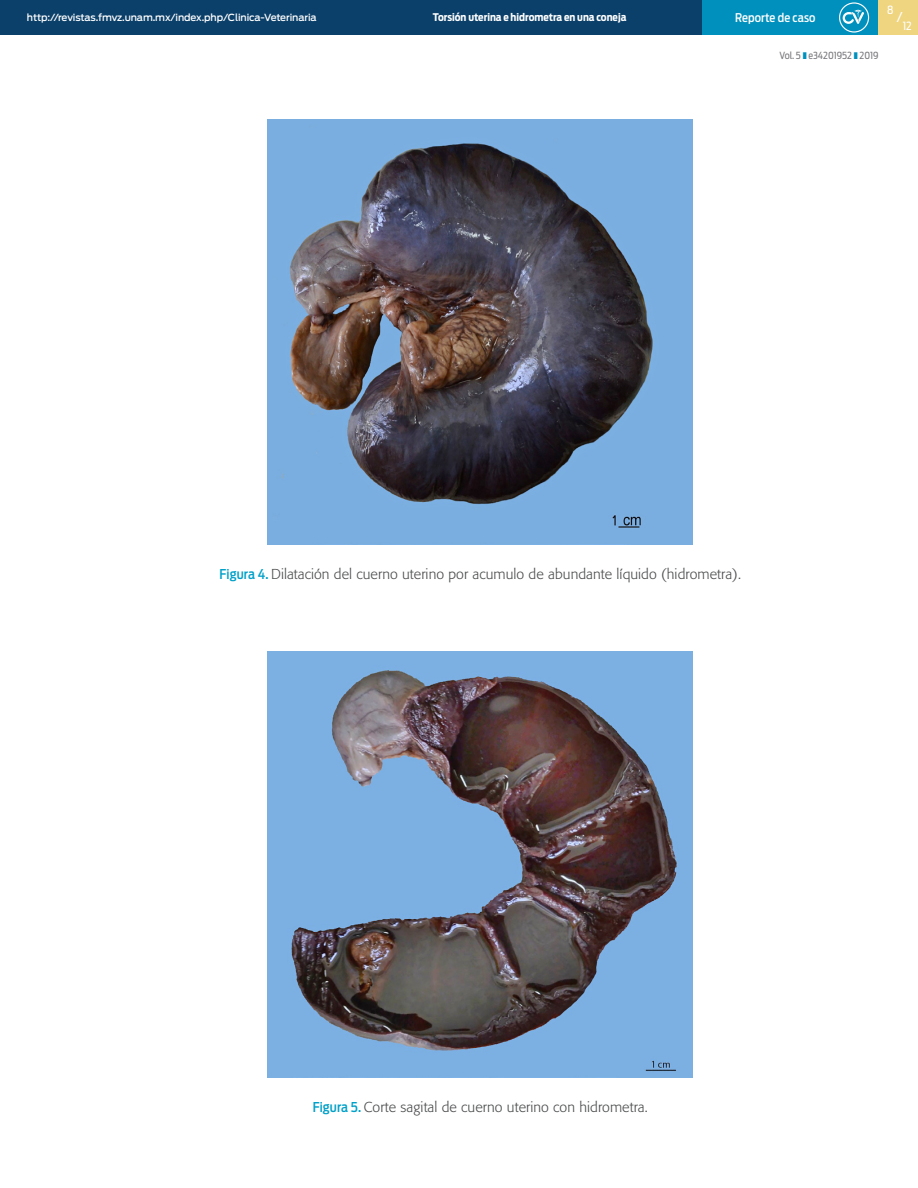
<style>
.page{position:relative;width:918px;height:1188px;background:#fff}
.page>*{position:absolute;margin:0;border:0;box-sizing:border-box;transform-origin:0 0}
._07_figura_pie{font:300 14.25px "Formata";letter-spacing:.005em;color:#4b4c4d}
.t1{font:13.5px "Antenna Cond";color:#fff}
.t2{font:500 12px "Antenna Cond";letter-spacing:.01em;color:#fff}
.t3{font:11.25px "Antenna Cond";color:#fff}
.t4{font:700 10.5px "Antenna Cond";color:#fff}
.t5{font:500 9.75px "Antenna";letter-spacing:-.01em;color:#fff}
.t6{font:9.75px "Antenna Cond";color:#79797e}
.s1{font-family:"Antenna Cond";font-weight:500;font-size:13.5px;color:#00a0c8}
</style>
<div class="page">
<div style="left:0;top:0;width:918px;height:34px;background:#0b406a"></div>
<div style="left:702px;top:0;width:185px;height:34px;background:#0090be"></div>
<div style="left:884px;top:0;width:34px;height:34px;background:#efd580"></div>
<svg style="left:839px;top:2px;width:30px;height:31px"></svg>
<div style="left:879px;top:0;width:8px;height:34px;background:#efd580"></div>
<img style="left:268px;top:119px;width:425px;height:425px">
<img style="left:268px;top:652px;width:425px;height:425px">
<p class="t5" style="left:27px;top:12px;width:291px">http://revistas.fmvz.unam.mx/index.php/Clinica-Veterinaria</p>
<p class="t2" style="left:735px;top:10px;width:82px">Reporte de caso</p>
<p class="t4" style="left:433px;top:11px;width:195px">Torsión uterina e hidrometra en una coneja</p>
<p class="t6" style="left:780px;top:50px;width:101px">Vol. 5 e34201952 2019</p>
<p class="t3" style="left:887px;top:3px;width:8px">8</p>
<p class="t1" style="left:897px;top:9px;width:7px">/</p>
<p class="t3" style="left:903px;top:19px;width:10px">12</p>
<p class="_07_figura_pie" style="left:220px;top:566px;width:523px"><span class="s1">Figura 4.</span> Dilatación del cuerno uterino por acumulo de abundante líquido (hidrometra).</p>
<p class="_07_figura_pie" style="left:313px;top:1099px;width:337px"><span class="s1">Figura 5.</span> Corte sagital de cuerno uterino con hidrometra.</p>
</div>
